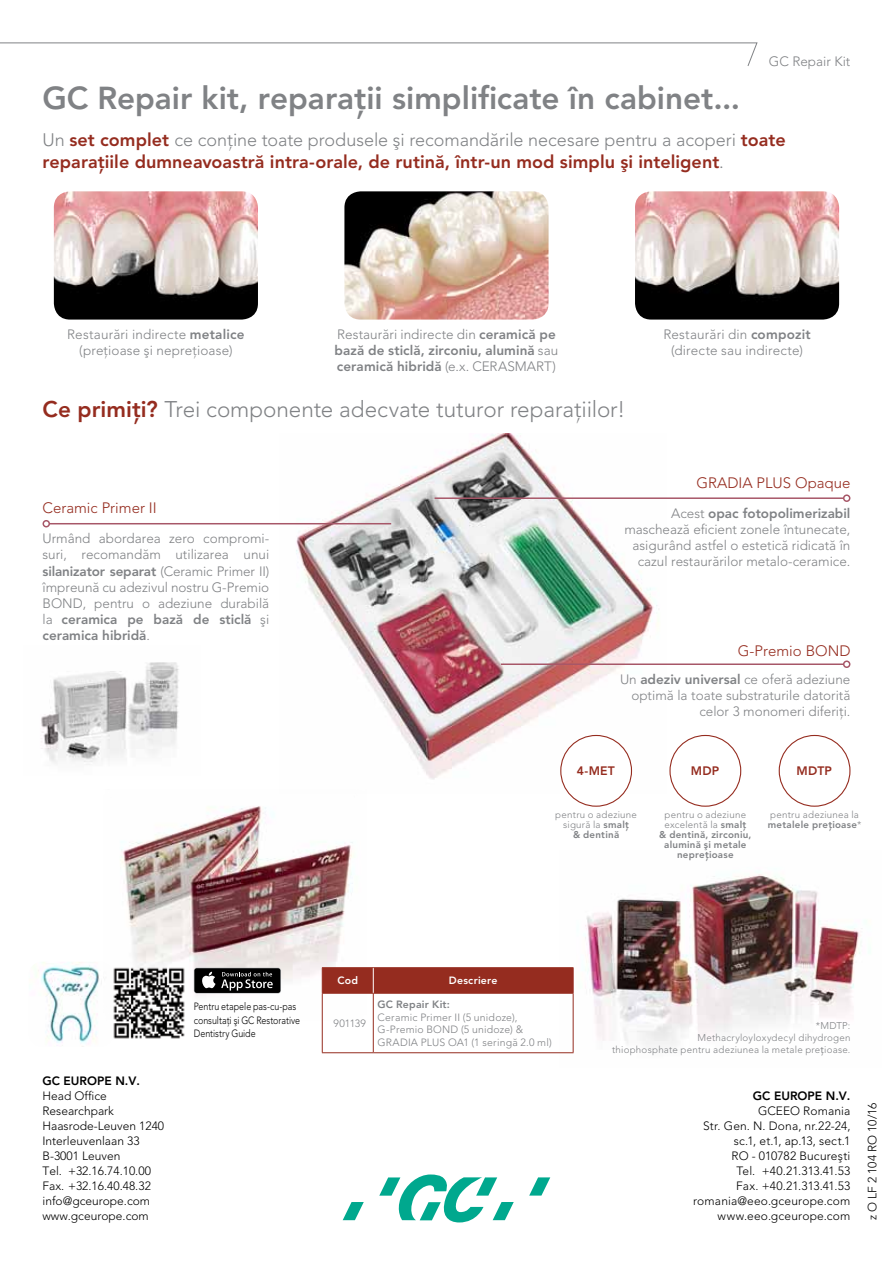
<style>
.page{position:relative;width:893px;height:1263px;background:#fff}
.page>*{position:absolute;margin:0;border:0;box-sizing:border-box;transform-origin:0 0}
.t1{font:800 31.5px "Avenir";color:#808285}
.t2{font:300 22.5px "Avenir";letter-spacing:-.005em;color:#808285}
.t3{font:800 18px/21.6px "Avenir";color:#952c1f}
.t4{font:300 15px "Avenir";color:#952c1f}
.t5{font:300 13.5px/16.2px "Avenir";color:#808285;text-align:right}
.t6{font:800 13.5px/16.2px "Avenir";letter-spacing:.005em;color:#808285}
.t7{font:800 12.15px "Avenir";letter-spacing:.015em;color:#952c1f}
.t8{font:300 12px/15px "Avenir";color:#000}
.t9{font:800 12px "Avenir";color:#000}
.t10{font:300 10.5px/12.6px "Avenir";letter-spacing:.015em;color:#808285}
.t11{font:300 10.5px/13.5px "Avenir";letter-spacing:-.005em;color:#000;scale:.85 1}
.t12{font:800 10.5px "Avenir";letter-spacing:.025em;color:#fff}
.t13{font:800 10.5px "Avenir";letter-spacing:.025em;color:#808285}
.t14{font:300 9.75px/9.9px "Avenir";letter-spacing:.025em;color:#808285;text-align:center}
.t15{font:800 9.75px/9.9px "Avenir";letter-spacing:.025em;color:#808285;text-align:center}
.s1{font-weight:300;color:#808285}
.s2{font-weight:800}
.s3{font-weight:300}
.s4{font-weight:800;color:#952c1f}
.s5{font-weight:400}
</style>
<div class="page">
<svg style="left:529px;top:1177px;width:21px;height:18px"></svg>
<svg style="left:379px;top:1174px;width:135px;height:48px"></svg>
<svg style="left:343px;top:1202px;width:21px;height:18px"></svg>
<svg style="left:0;top:42px;width:758px;height:24px"></svg>
<img style="left:54px;top:191px;width:204px;height:129px">
<img style="left:344px;top:191px;width:205px;height:129px">
<img style="left:635px;top:191px;width:204px;height:129px">
<img style="left:279px;top:434px;width:380px;height:359px">
<img style="left:120px;top:789px;width:247px;height:232px">
<img style="left:114px;top:960px;width:77px;height:79px">
<img style="left:37px;top:962px;width:77px;height:84px">
<div style="left:194px;top:968px;width:86px;height:25px;background:#000;border-radius:2px"></div>
<svg style="left:202px;top:972px;width:13px;height:16px"></svg>
<svg style="left:221px;top:972px;width:52px;height:18px"></svg>
<img style="left:41px;top:662px;width:138px;height:103px">
<img style="left:560px;top:874px;width:310px;height:180px">
<hr style="left:435px;top:497px;width:409px;height:2px;background:#a75768">
<div style="left:843px;top:494px;width:7px;height:8px;border:2px solid #a75768;border-radius:50%"></div>
<hr style="left:49px;top:523px;width:342px;height:1px;background:#a75768">
<div style="left:43px;top:520px;width:7px;height:7px;border:2px solid #a75768;border-radius:50%"></div>
<hr style="left:501px;top:663px;width:343px;height:2px;background:#a75768">
<div style="left:843px;top:660px;width:7px;height:8px;border:2px solid #a75768;border-radius:50%"></div>
<div style="left:561px;top:735px;width:70px;height:71px;background:#fff;border-radius:50%"></div>
<div style="left:560px;top:735px;width:72px;height:72px;border:1px solid #952c1f;border-radius:50%"></div>
<div style="left:669px;top:735px;width:72px;height:72px;border:1px solid #952c1f;border-radius:50%"></div>
<div style="left:779px;top:735px;width:71px;height:72px;border:1px solid #952c1f;border-radius:50%"></div>
<hr style="left:322px;top:967px;width:51px;height:1px;background:#952c1f">
<hr style="left:373px;top:967px;width:200px;height:1px;background:#952c1f">
<hr style="left:322px;top:993px;width:51px;height:1px;background:#952c1f">
<hr style="left:322px;top:993px;width:1px;height:59px;background:#952c1f">
<hr style="left:373px;top:993px;width:200px;height:1px;background:#952c1f">
<hr style="left:373px;top:993px;width:1px;height:59px;background:#952c1f">
<hr style="left:573px;top:993px;width:1px;height:59px;background:#952c1f">
<hr style="left:322px;top:1052px;width:51px;height:1px;background:#952c1f">
<hr style="left:373px;top:1052px;width:200px;height:1px;background:#952c1f">
<div style="left:322px;top:968px;width:252px;height:25px;background:#952c1f"></div>
<p class="t5" style="left:769px;top:54px;width:83px">GC Repair Kit</p>
<h1 class="t1" style="left:43px;top:79px;width:699px">GC Repair kit, reparañii simplificate în cabinet...</h1>
<h3 class="t3" style="left:43px;top:130px;width:745px"><span class="s1">Un</span> set complet <span class="s1">ce conñine toate produsele ºi recomandãrile necesare pentru a acoperi</span> toate reparañiile dumneavoastrã intra-orale, de rutinã, într-un mod simplu ºi inteligent<span class="s1">.</span></h3>
<p class="t5" style="left:67px;top:326px;width:179px;text-align:center">Restaurãri indirecte <span class="s2">metalice </span>(preñioase ºi nepreñioase)</p>
<p class="t6" style="left:335px;top:327px;width:225px"><span class="s3">Restaurãri indirecte din</span> ceramicã pe bazã de sticlã, zirconiu, aluminã <span class="s3">sau </span>ceramicã hibridã <span class="s3">(e.x. CERASMART)</span></p>
<p class="t5" style="left:663px;top:326px;width:149px;text-align:center">Restaurãri din <span class="s2">compozit </span>(directe sau indirecte)</p>
<h2 class="t2" style="left:43px;top:396px;width:584px"><span class="s4">Ce primiñi?</span> Trei componente adecvate tuturor reparañiilor!</h2>
<p class="t4" style="left:696px;top:474px;width:155px">GRADIA PLUS Opaque</p>
<p class="t4" style="left:43px;top:499px;width:116px">Ceramic Primer II</p>
<p class="t5" style="left:43px;top:531px;width:228px;text-align:justify">Urmând abordarea zero compromi&shy;suri, recomandãm utilizarea unui <span class="s2">silanizator separat</span> (Ceramic Primer II) împreunã cu adezivul nostru G-Premio BOND, pentru o adeziune durabilã la <span class="s2">ceramica pe bazã de sticlã</span> ºi <span class="s2">ceramica hibridã</span>.</p>
<p class="t5" style="left:624px;top:505px;width:228px">Acest <span class="s2">opac fotopolimerizabil </span>mascheazã eficient zonele întunecate, asigurând astfel o esteticã ridicatã în cazul restaurãrilor metalo-ceramice.</p>
<p class="t4" style="left:738px;top:642px;width:114px">G-Premio BOND</p>
<p class="t5" style="left:620px;top:671px;width:232px">Un <span class="s2">adeziv universal</span> ce oferã adeziune optimã la toate substraturile datoritã celor 3 monomeri diferiñi.</p>
<p class="t7" style="left:577px;top:764px;width:40px">4-MET</p>
<p class="t14" style="left:555px;top:810px;width:83px">pentru o adeziune sigurã la <span class="s2">smalñ<br>&amp; dentinã</span></p>
<p class="t7" style="left:691px;top:764px;width:30px">MDP</p>
<p class="t15" style="left:659px;top:810px;width:94px"><span class="s3">pentru o adeziune excelentã la</span> smalñ<br>&amp; dentinã, zirconiu, aluminã ºi metale nepreñioase</p>
<p class="t7" style="left:797px;top:764px;width:37px">MDTP</p>
<p class="t14" style="left:768px;top:810px;width:95px;text-align:left">pentru adeziunea la <span class="s2">metalele preñioase</span>*</p>
<p class="t11" style="left:194px;top:1000px;width:127px">Pentru etapele pas-cu-pas consultañi ºi GC Restorative<br>Dentistry Guide</p>
<p class="t12" style="left:337px;top:974px;width:22px">Cod</p>
<p class="t12" style="left:449px;top:974px;width:50px">Descriere</p>
<p class="t10" style="left:334px;top:1017px;width:34px">901139</p>
<p class="t13" style="left:378px;top:998px;width:74px">GC Repair Kit:</p>
<p class="t10" style="left:378px;top:1011px;width:176px">Ceramic Primer II (5 unidoze),<br>G-Premio BOND (5 unidoze) &amp;<br>GRADIA PLUS OA1 (1 seringã 2.0 ml)</p>
<p class="t14" style="left:612px;top:1020px;width:240px;line-height:11.7px;text-align:right">*MDTP:<br>Methacryloyloxydecyl dihydrogen<br>thiophosphate pentru adeziunea la metale pre<span class="s5">ñ</span>ioase.</p>
<p class="t9" style="left:43px;top:1074px;width:99px">GC EUROPE N.V.</p>
<p class="t8" style="left:43px;top:1089px;width:123px">Head Office<br>Researchpark<br>Haasrode-Leuven 1240<br>Interleuvenlaan 33<br>B-3001 Leuven<br>Tel. +32.16.74.10.00<br>Fax. +32.16.40.48.32 info@gceurope.com www.gceurope.com</p>
<p class="t9" style="left:753px;top:1089px;width:99px">GC EUROPE N.V.</p>
<p class="t8" style="left:693px;top:1104px;width:159px;text-align:right">GCEEO Romania<br>Str. Gen. N. Dona, nr.22-24, sc.1, et.1, ap.13, sect.1<br>RO - 010782 Bucureºti<br>Tel. +40.21.313.41.53<br>Fax. +40.21.313.41.53 romania@eeo.gceurope.com www.eeo.gceurope.com</p>
<p class="t8" style="left:865px;top:1220px;width:119px;rotate:-90deg">z O LF 2 104 RO 10/16</p>
</div>
